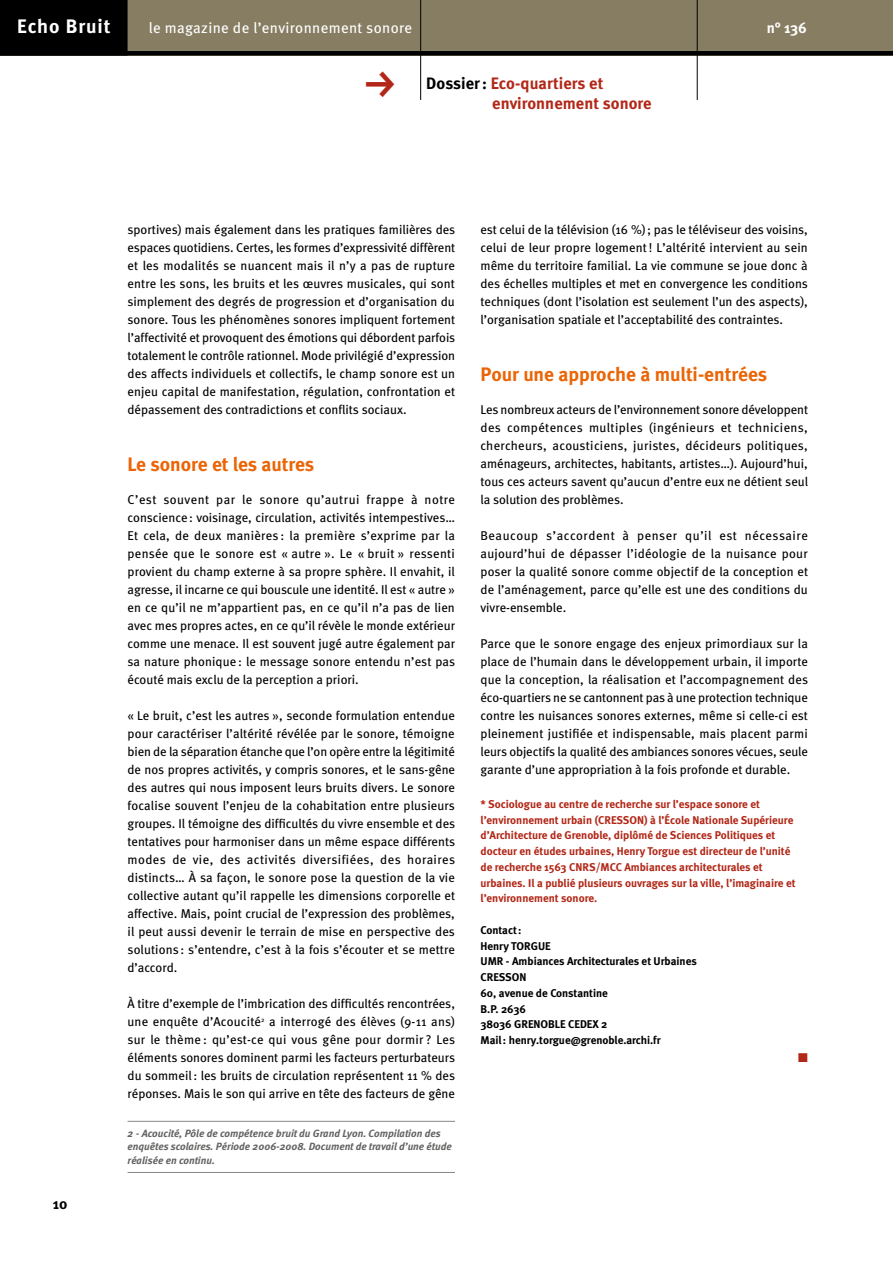
<style>
.page{position:relative;width:893px;height:1263px;background:#fff}
.page>*{position:absolute;margin:0;border:0;box-sizing:border-box;transform-origin:0 0}
.t1{font:45px "FF Dingbests";color:#b22717}
.t2{font:700 19.5px "Meta";color:#eb6506}
.t3{font:700 19.5px "Meta";letter-spacing:.05em;color:#fff}
.t4{font:700 16.5px/20px "Meta";letter-spacing:.005em;color:#b22717}
.t5{font:15px "Meta";letter-spacing:.025em;color:#fff}
.t6{font:700 15px "Meta";color:#fff}
.t7{font:700 15px "Meta";color:#000}
.t8{font:12.75px/18px "Meta";color:#000;text-align:justify}
.t9{font:12.75px "Zapf Dingbats ITC";color:#b22717}
.t10{font:700 11.25px/15.8px "Meta";color:#b22717}
.t11{font:700 11.25px/15.8px "Meta";color:#000}
.t12{font:italic 700 10.5px/13.5px "Meta";color:#636362}
.s1{color:#000}
</style>
<div class="page">
<div style="left:0;top:0;width:893px;height:56px;background:#877d62"></div>
<div style="left:0;top:0;width:128px;height:56px;background:#000"></div>
<hr style="left:420px;top:0;width:1px;height:100px;background:#000">
<hr style="left:697px;top:0;width:1px;height:100px;background:#000">
<div style="left:0;top:51px;width:893px;height:5px;background:#000"></div>
<hr style="left:128px;top:1121px;width:327px;height:1px;background:#878786">
<hr style="left:128px;top:1172px;width:327px;height:1px;background:#878786">
<h2 class="t3" style="left:17px;top:15px;width:95px">Echo Bruit</h2>
<p class="t6" style="left:767px;top:19px;width:42px">n° 136</p>
<h1 class="t1" style="left:356px;top:101px;width:35px;rotate:-90deg">g</h1>
<p class="t4" style="left:492px;top:73px;width:161px;text-indent:-66px"><span class="s1">Dossier:</span> Eco-quartiers et environnement sonore</p>
<p class="t5" style="left:149px;top:19px;width:265px">le magazine de l’environnement sonore</p>
<p class="t7" style="left:53px;top:1195px;width:16px">10</p>
<p class="t8" style="left:128px;top:220px;width:329px">sportives) mais également dans les pratiques familières des espaces quotidiens. Certes, les formes d’expressivité diffèrent et les modalités se nuancent mais il n’y a pas de rupture entre les sons, les bruits et les œuvres musicales, qui sont simplement des degrés de progression et d’organisation du sonore. Tous les phénomènes sonores impliquent fortement l’affectivité et provoquent des émotions qui débordent parfois totalement le contrôle rationnel. Mode privilégié d’expression des affects individuels et collectifs, le champ sonore est un enjeu capital de manifestation, régulation, confrontation et dépassement des contradictions et conflits sociaux.</p>
<h2 class="t2" style="left:128px;top:453px;width:188px">Le sonore et les autres</h2>
<p class="t8" style="left:128px;top:490px;width:329px">C’est souvent par le sonore qu’autrui frappe à notre conscience : voisinage, circulation, activités intempestives… Et cela, de deux manières : la première s’exprime par la pensée que le sonore est « autre ». Le « bruit » ressenti provient du champ externe à sa propre sphère. Il envahit, il agresse, il incarne ce qui bouscule une identité. Il est « autre » en ce qu’il ne m’appartient pas, en ce qu’il n’a pas de lien avec mes propres actes, en ce qu’il révèle le monde extérieur comme une menace. Il est souvent jugé autre également par sa nature phonique : le message sonore entendu n’est pas écouté mais exclu de la perception a priori.</p>
<p class="t8" style="left:128px;top:706px;width:329px">« Le bruit, c’est les autres », seconde formulation entendue pour caractériser l’altérité révélée par le sonore, témoigne bien de la séparation étanche que l’on opère entre la légitimité de nos propres activités, y compris sonores, et le sans-gêne des autres qui nous imposent leurs bruits divers. Le sonore focalise souvent l’enjeu de la cohabitation entre plusieurs groupes. Il témoigne des difficultés du vivre ensemble et des tentatives pour harmoniser dans un même espace différents modes de vie, des activités diversifiées, des horaires distincts… À sa façon, le sonore pose la question de la vie collective autant qu’il rappelle les dimensions corporelle et affective. Mais, point crucial de l’expression des problèmes, il peut aussi devenir le terrain de mise en perspective des solutions : s’entendre, c’est à la fois s’écouter et se mettre d’accord.</p>
<p class="t8" style="left:128px;top:994px;width:329px">À titre d’exemple de l’imbrication des difficultés rencontrées, une enquête d’Acoucité<sup>2</sup> a interrogé des élèves (9-11 ans) sur le thème : qu’est-ce qui vous gêne pour dormir ? Les éléments sonores dominent parmi les facteurs perturbateurs du sommeil: les bruits de circulation représentent 11 % des réponses. Mais le son qui arrive en tête des facteurs de gêne</p>
<p class="t12" style="left:128px;top:1126px;width:326px">2 - Acoucité, Pôle de compétence bruit du Grand Lyon. Compilation des enquêtes scolaires. Période 2006-2008. Document de travail d’une étude réalisée en continu.</p>
<p class="t8" style="left:480px;top:220px;width:329px">est celui de la télévision (16 %); pas le téléviseur des voisins, celui de leur propre logement! L’altérité intervient au sein même du territoire familial. La vie commune se joue donc à des échelles multiples et met en convergence les conditions techniques (dont l’isolation est seulement l’un des aspects), l’organisation spatiale et l’acceptabilité des contraintes.</p>
<h2 class="t2" style="left:480px;top:363px;width:288px">Pour une approche à multi-entrées</h2>
<p class="t8" style="left:480px;top:400px;width:329px">Les nombreux acteurs de l’environnement sonore développent des compétences multiples (ingénieurs et techniciens, chercheurs, acousticiens, juristes, décideurs politiques, aménageurs, architectes, habitants, artistes…). Aujourd’hui, tous ces acteurs savent qu’aucun d’entre eux ne détient seul la solution des problèmes.</p>
<p class="t8" style="left:480px;top:526px;width:329px">Beaucoup s’accordent à penser qu’il est nécessaire aujourd’hui de dépasser l’idéologie de la nuisance pour poser la qualité sonore comme objectif de la conception et de l’aménagement, parce qu’elle est une des conditions du vivre-ensemble.</p>
<p class="t8" style="left:480px;top:634px;width:329px">Parce que le sonore engage des enjeux primordiaux sur la place de l’humain dans le développement urbain, il importe que la conception, la réalisation et l’accompagnement des éco-quartiers ne se cantonnent pas à une protection technique contre les nuisances sonores externes, même si celle-ci est pleinement justifiée et indispensable, mais placent parmi leurs objectifs la qualité des ambiances sonores vécues, seule garante d’une appropriation à la fois profonde et durable.</p>
<p class="t10" style="left:480px;top:796px;width:317px">* Sociologue au centre de recherche sur l’espace sonore et l’environnement urbain (CRESSON) à l’École Nationale Supérieure d’Architecture de Grenoble, diplômé de Sciences Politiques et docteur en études urbaines, Henry Torgue est directeur de l’unité de recherche 1563 CNRS/MCC Ambiances architecturales et urbaines. Il a publié plusieurs ouvrages sur la ville, l’imaginaire et l’environnement sonore.</p>
<p class="t11" style="left:480px;top:922px;width:218px">Contact:<br>Henry TORGUE<br>UMR - Ambiances Architecturales et Urbaines<br>CRESSON<br>60, avenue de Constantine<br>B.P. 2636<br>38036 GRENOBLE CEDEX 2<br>Mail: henry.torgue@grenoble.archi.fr</p>
<p class="t9" style="left:798px;top:1052px;width:11px">■</p>
</div>
